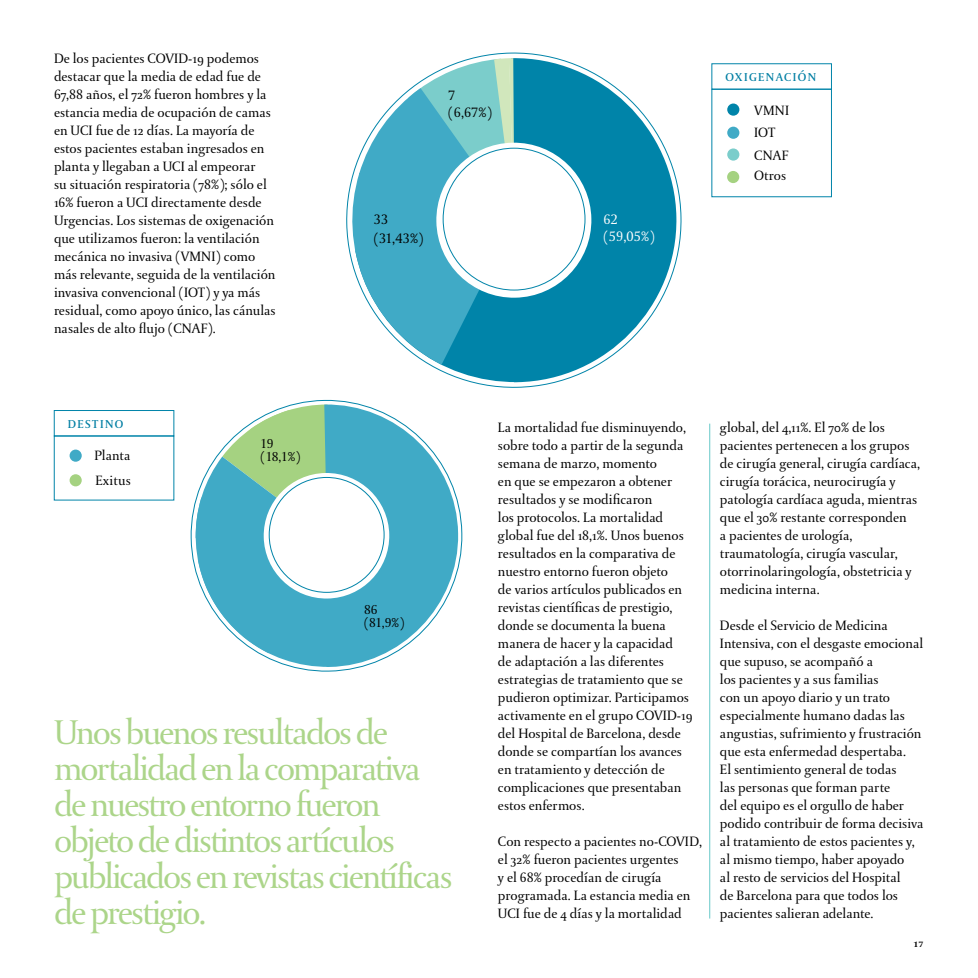
<style>
.page{position:relative;width:978px;height:978px;background:#fff}
.page>*{position:absolute;margin:0;border:0;box-sizing:border-box;transform-origin:0 0}
.t1{font:36px/36px "DTL Paradox ST";letter-spacing:-.055em;color:#acd58a}
.t2{font:14.25px/18px "DTL Paradox ST";color:#000}
.t3{font:14.25px/18.8px "DTL Paradox T";color:#000}
.t4{font:14.25px/17.2px "DTL Paradox T";color:#fff}
.t5{font:13.5px/13.2px "DTL Paradox T";letter-spacing:-.045em;color:#000}
.t6{font:500 12px "DTL Paradox ST";letter-spacing:.12em;color:#007ea3}
.t7{font:500 12px "DTL Paradox T Caps";color:#000}
</style>
<div class="page">
<div style="left:727px;top:104px;width:12px;height:12px;background:#0084a9;border-radius:50%"></div>
<div style="left:727px;top:171px;width:12px;height:12px;background:#a5d281;border-radius:50%"></div>
<div style="left:70px;top:474px;width:12px;height:12px;background:#a5d281;border-radius:50%"></div>
<div style="left:727px;top:127px;width:12px;height:12px;background:#40aac6;border-radius:50%"></div>
<div style="left:70px;top:450px;width:12px;height:12px;background:#40aac6;border-radius:50%"></div>
<div style="left:727px;top:148px;width:12px;height:13px;background:#7bcdcb;border-radius:50%"></div>
<svg style="left:346px;top:52px;width:336px;height:336px"></svg>
<svg style="left:511px;top:57px;width:167px;height:325px;fill:#0084a9"></svg>
<svg style="left:348px;top:58px;width:244px;height:325px"></svg>
<svg style="left:190px;top:399px;width:273px;height:273px"></svg>
<svg style="left:192px;top:403px;width:267px;height:264px"></svg>
<div style="left:54px;top:410px;width:120px;height:26px;border:1px solid #0084a9"></div>
<div style="left:712px;top:89px;width:120px;height:108px;border:1px solid #0084a9"></div>
<hr style="left:709px;top:424px;width:1px;height:494px;background:#66c8c8">
<p class="t2" style="left:54px;top:50px;width:223px">De los pacientes COVID-19 podemos destacar que la media de edad fue de 67,88 años, el 72% fueron hombres y la estancia media de ocupación de camas en UCI fue de 12 días. La mayoría de estos pacientes estaban ingresados en planta y llegaban a UCI al empeorar<br>su situación respiratoria (78%); sólo el 16% fueron a UCI directamente desde Urgencias. Los sistemas de oxigenación que utilizamos fueron: la ventilación mecánica no invasiva (VMNI) como más relevante, seguida de la ventilación invasiva convencional (IOT) y ya más residual, como apoyo único, las cánulas nasales de alto flujo (CNAF).</p>
<p class="t3" style="left:448px;top:87px;width:45px;line-height:16.8px">7 (6,67%)</p>
<p class="t3" style="left:374px;top:210px;width:51px">33 (31,43%)</p>
<p class="t4" style="left:603px;top:211px;width:53px">62 (59,05%)</p>
<p class="t6" style="left:725px;top:70px;width:92px">OXIGENACIÓN</p>
<p class="t2" style="left:754px;top:99px;width:36px;line-height:21.9px">VMNI<br>IOT</p>
<p class="t2" style="left:754px;top:145px;width:36px;line-height:20.4px">CNAF<br>Otros</p>
<p class="t6" style="left:68px;top:417px;width:57px">DESTINO</p>
<p class="t2" style="left:95px;top:446px;width:37px">Planta</p>
<p class="t2" style="left:95px;top:471px;width:37px">Exitus</p>
<p class="t5" style="left:261px;top:437px;width:41px">19 (18,1%)</p>
<p class="t5" style="left:364px;top:603px;width:42px">86 (81,9%)</p>
<h1 class="t1" style="left:54px;top:715px;width:400px">Unos buenos resultados de mortalidad en la comparativa de nuestro entorno fueron objeto de distintos artículos publicados en revistas científicas de prestigio.</h1>
<p class="t2" style="left:498px;top:419px;width:196px">La mortalidad fue disminuyendo, sobre todo a partir de la segunda semana de marzo, momento<br>en que se empezaron a obtener resultados y se modificaron<br>los protocolos. La mortalidad global fue del 18,1%. Unos buenos resultados en la comparativa de nuestro entorno fueron objeto<br>de varios artículos publicados en revistas científicas de prestigio, donde se documenta la buena manera de hacer y la capacidad<br>de adaptación a las diferentes estrategias de tratamiento que se pudieron optimizar. Participamos activamente en el grupo COVID-19 del Hospital de Barcelona, desde donde se compartían los avances en tratamiento y detección de complicaciones que presentaban estos enfermos.</p>
<p class="t2" style="left:498px;top:833px;width:205px">Con respecto a pacientes no-COVID, el 32% fueron pacientes urgentes<br>y el 68% procedían de cirugía programada. La estancia media en<br>UCI fue de 4 días y la mortalidad</p>
<p class="t2" style="left:720px;top:419px;width:202px">global, del 4,11%. El 70% de los pacientes pertenecen a los grupos de cirugía general, cirugía cardíaca, cirugía torácica, neurocirugía y patología cardíaca aguda, mientras que el 30% restante corresponden<br>a pacientes de urología, traumatología, cirugía vascular, otorrinolaringología, obstetricia y medicina interna.</p>
<p class="t2" style="left:720px;top:617px;width:205px">Desde el Servicio de Medicina<br>Intensiva, con el desgaste emocional que supuso, se acompañó a<br>los pacientes y a sus familias<br>con un apoyo diario y un trato especialmente humano dadas las angustias, sufrimiento y frustración que esta enfermedad despertaba.<br>El sentimiento general de todas<br>las personas que forman parte<br>del equipo es el orgullo de haber podido contribuir de forma decisiva al tratamiento de estos pacientes y, al mismo tiempo, haber apoyado<br>al resto de servicios del Hospital<br>de Barcelona para que todos los pacientes salieran adelante.</p>
<p class="t7" style="left:914px;top:936px;width:12px">17</p>
</div>
